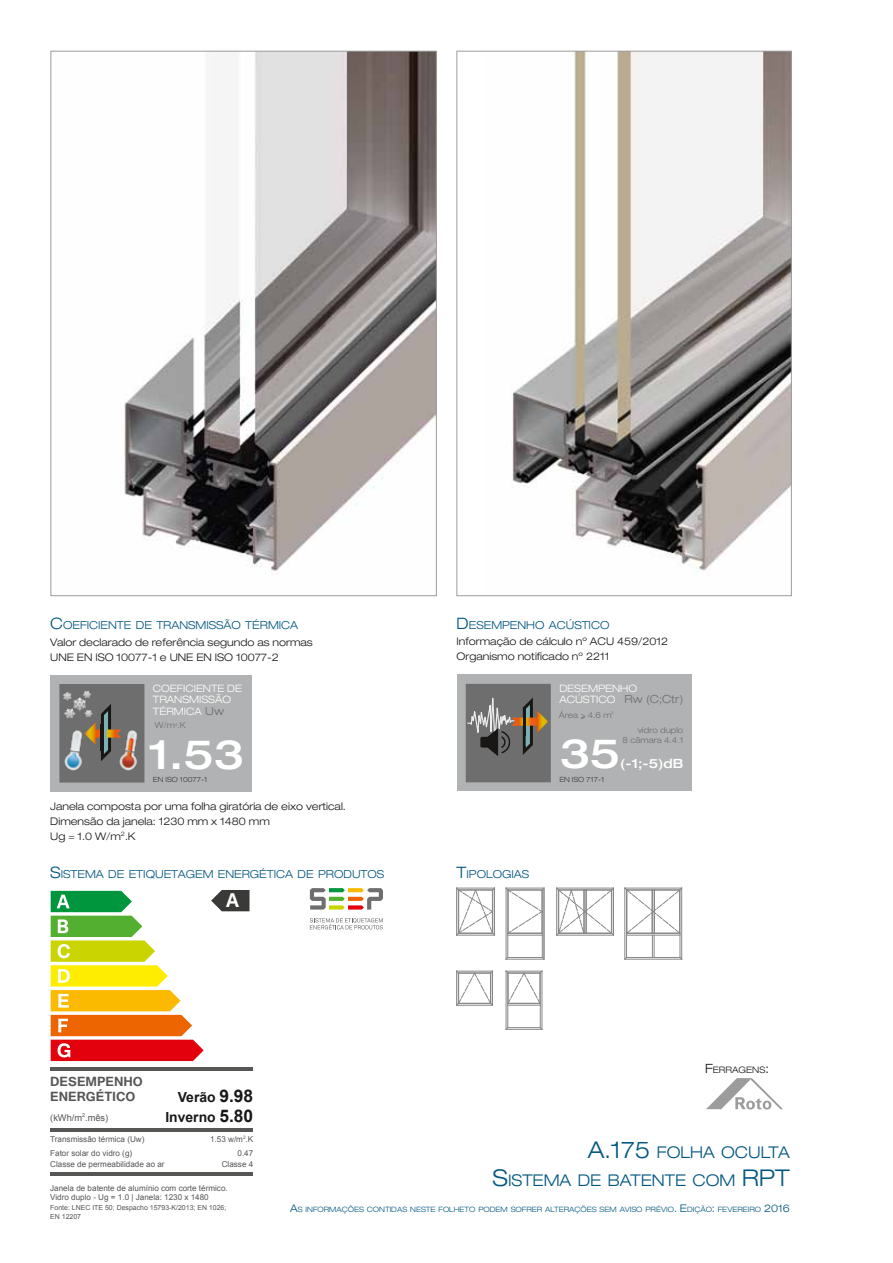
<style>
.page{position:relative;width:893px;height:1263px;background:#fff}
.page>*{position:absolute;margin:0;border:0;box-sizing:border-box;transform-origin:0 0}
.t1{font:500 expanded 40.8px "Helvetica Neue";color:#fff}
.t2{font:700 24.45px "Tunga";color:#fff}
.t3{font:700 16.35px/15px "Tunga";color:#565655}
.t4{font:300 expanded 16.2px/27.8px "Helvetica Neue";color:#005680;text-align:right}
.t5{font:700 13.95px "Arial";color:#181716}
.t6{font:500 expanded 12.75px "Helvetica Neue";color:#fff}
.t7{font:300 expanded 11.25px "Helvetica Neue";color:#6e6e6e}
.t8{font:300 expanded 10.95px "Helvetica Neue";color:#005680}
.t9{font:300 expanded 10.5px/15px "Helvetica Neue";color:#181716}
.t10{font:300 expanded 10.2px/11.2px "Helvetica Neue";color:#fff}
.t11{font:9.3px "Arial";color:#565655}
.t12{font:300 expanded 8.85px "Helvetica Neue";color:#181716}
.t13{font:300 expanded 8.25px "Helvetica Neue";color:#6e6e6e}
.t14{font:8.1px/9.3px "Arial";color:#565655}
.t15{font:300 expanded 7.35px "Helvetica Neue";color:#005680}
.t16{font:300 expanded 7.2px "Helvetica Neue";color:#3a3a39}
.t17{font:6.9px/9.3px "Arial";color:#565655}
.s1{font-size:15.75px}
.s2{font-size:11.25px;color:#6e6e6e}
.s3{font-size:17.4px}
.s4{font-size:12.75px}
.s5{font-size:23.1px}
.s6{font-size:10.5px}
</style>
<div class="page">
<img style="left:124px;top:53px;width:311px;height:519px">
<img style="left:511px;top:53px;width:278px;height:518px">
<svg style="left:310px;top:918px;width:73px;height:11px"></svg>
<svg style="left:310px;top:888px;width:73px;height:21px"></svg>
<svg style="left:624px;top:887px;width:58px;height:73px"></svg>
<hr style="left:544px;top:888px;width:1px;height:71px;background:#868786">
<svg style="left:506px;top:887px;width:38px;height:73px"></svg>
<svg style="left:456px;top:887px;width:39px;height:49px"></svg>
<svg style="left:556px;top:887px;width:58px;height:49px"></svg>
<hr style="left:626px;top:957px;width:54px;height:1px;background:#868786">
<hr style="left:542px;top:971px;width:1px;height:58px;background:#868786">
<hr style="left:508px;top:1005px;width:32px;height:1px;background:#868786">
<hr style="left:506px;top:971px;width:1px;height:58px;background:#868786">
<hr style="left:507px;top:973px;width:1px;height:54px;background:#868786">
<hr style="left:540px;top:973px;width:1px;height:54px;background:#868786">
<svg style="left:506px;top:970px;width:36px;height:34px"></svg>
<hr style="left:506px;top:1029px;width:36px;height:1px;background:#868786">
<hr style="left:508px;top:1027px;width:32px;height:1px;background:#868786">
<svg style="left:456px;top:970px;width:37px;height:36px"></svg>
<div style="left:50px;top:675px;width:201px;height:116px;background:#b1b2b3"></div>
<div style="left:59px;top:684px;width:85px;height:98px;background:#6e6e6e"></div>
<img style="left:120px;top:730px;width:25px;height:41px">
<img style="left:60px;top:687px;width:31px;height:34px">
<img style="left:59px;top:730px;width:23px;height:41px">
<svg style="left:84px;top:700px;width:37px;height:65px"></svg>
<hr style="left:101px;top:725px;width:3px;height:26px;background:#181716">
<div style="left:457px;top:675px;width:235px;height:116px;background:#b1b2b3"></div>
<div style="left:466px;top:684px;width:85px;height:98px;background:#6e6e6e;border:2px solid #6e6e6e"></div>
<svg style="left:466px;top:683px;width:82px;height:78px"></svg>
<svg style="left:211px;top:890px;width:39px;height:21px"></svg>
<svg style="left:51px;top:891px;width:153px;height:170px"></svg>
<hr style="left:51px;top:1067px;width:202px;height:3px;background:#565655">
<hr style="left:51px;top:1128px;width:202px;height:4px;background:#565655">
<hr style="left:51px;top:1173px;width:202px;height:3px;background:#565655">
<svg style="left:706px;top:1078px;width:77px;height:31px"></svg>
<p class="t8" style="left:50px;top:618px;width:249px"><span class="s1">C</span>OEFICIENTE DE TRANSMISSÃO TÉRMICA</p>
<p class="t9" style="left:50px;top:634px;width:264px">Valor declarado de referência segundo as normas<br>UNE EN ISO 10077-1 e UNE EN ISO 10077-2</p>
<p class="t10" style="left:153px;top:683px;width:91px">COEFICIENTE DE<br>TRANSMISSÃO</p>
<h1 class="t1" style="left:149px;top:729px;width:97px">1.53</h1>
<p class="t10" style="left:153px;top:705px;width:72px">TÉRMICA <span class="s2">Uw</span></p>
<p class="t13" style="left:155px;top:720px;width:32px">W/m .K<sup>2</sup></p>
<p class="t16" style="left:153px;top:775px;width:56px">EN ISO 10077-1</p>
<p class="t9" style="left:50px;top:798px;width:297px">Janela composta por uma folha giratória de eixo vertical.<br>Dimensão da janela: 1230 mm x 1480 mm<br>Ug = 1.0 W/m<sup>2</sup>.K</p>
<p class="t8" style="left:457px;top:618px;width:154px"><span class="s1">D</span>ESEMPENHO ACÚSTICO</p>
<p class="t9" style="left:457px;top:634px;width:213px">Informação de cálculo nº ACU 459/2012<br>Organismo notificado nº 2211</p>
<p class="t10" style="left:559px;top:682px;width:79px">DESEMPENHO<br>ACÚSTICO</p>
<p class="t13" style="left:559px;top:710px;width:56px">Área &gt; 4.6 m<sup>2</sup></p>
<p class="t7" style="left:625px;top:692px;width:60px">Rw (C;Ctr)</p>
<p class="t13" style="left:638px;top:725px;width:47px">vidro duplo</p>
<p class="t13" style="left:623px;top:735px;width:62px">8 câmara 4.4.1</p>
<h1 class="t1" style="left:560px;top:728px;width:62px">35</h1>
<p class="t6" style="left:620px;top:756px;width:65px">(-1;-5)dB</p>
<p class="t16" style="left:559px;top:776px;width:46px">EN ISO 717-1</p>
<p class="t8" style="left:50px;top:868px;width:336px"><span class="s1">S</span>ISTEMA DE ETIQUETAGEM ENERGÉTICA DE PRODUTOS</p>
<p class="t8" style="left:457px;top:868px;width:74px"><span class="s1">T</span>IPOLOGIAS</p>
<h2 class="t2" style="left:226px;top:884px;width:14px">A</h2>
<h3 class="t3" style="left:50px;top:1073px;width:94px">DESEMPENHO<br>ENERGÉTICO</h3>
<h3 class="t5" style="left:178px;top:1087px;width:77px">Verão <span class="s3">9.98</span></h3>
<p class="t11" style="left:50px;top:1111px;width:60px">(kWh/m<sup>2</sup>.mês)</p>
<h3 class="t5" style="left:165px;top:1108px;width:89px">Inverno <span class="s3">5.80</span></h3>
<p class="t14" style="left:50px;top:1134px;width:96px">Transmissão térmica (Uw)</p>
<p class="t14" style="left:210px;top:1134px;width:45px">1.53 w/m<sup>2</sup>.K</p>
<p class="t14" style="left:50px;top:1148px;width:83px">Fator solar do vidro (g)</p>
<p class="t14" style="left:238px;top:1148px;width:17px">0.47</p>
<p class="t14" style="left:50px;top:1160px;width:116px">Classe de permeabilidade ao ar</p>
<p class="t14" style="left:222px;top:1160px;width:33px">Classe 4</p>
<p class="t14" style="left:50px;top:1184px;width:179px">Janela de batente de alumínio com corte térmico.<br>Vidro duplo - Ug = 1.0 | Janela: 1230 x 1480</p>
<p class="t17" style="left:50px;top:1203px;width:178px">Fonte: LNEC ITE 50; Despacho 15793-K/2013; EN 1026;<br>EN 12207</p>
<p class="t12" style="left:705px;top:1065px;width:65px"><span class="s4">F</span>ERRAGENS<span class="s4">:</span></p>
<h3 class="t4" style="left:493px;top:1138px;width:299px"><span class="s5">A.175</span> FOLHA OCULTA<br><span class="s5">S</span>ISTEMA DE BATENTE COM <span class="s5">RPT</span></h3>
<p class="t15" style="left:290px;top:1205px;width:501px"><span class="s6">A</span>S INFORMAÇÕES CONTIDAS NESTE FOLHETO PODEM SOFRER ALTERAÇÕES SEM AVISO PRÉVIO<span class="s6">. E</span>DIÇÃO<span class="s6">:</span> FEVEREIRO <span class="s6">2016</span></p>
</div>
